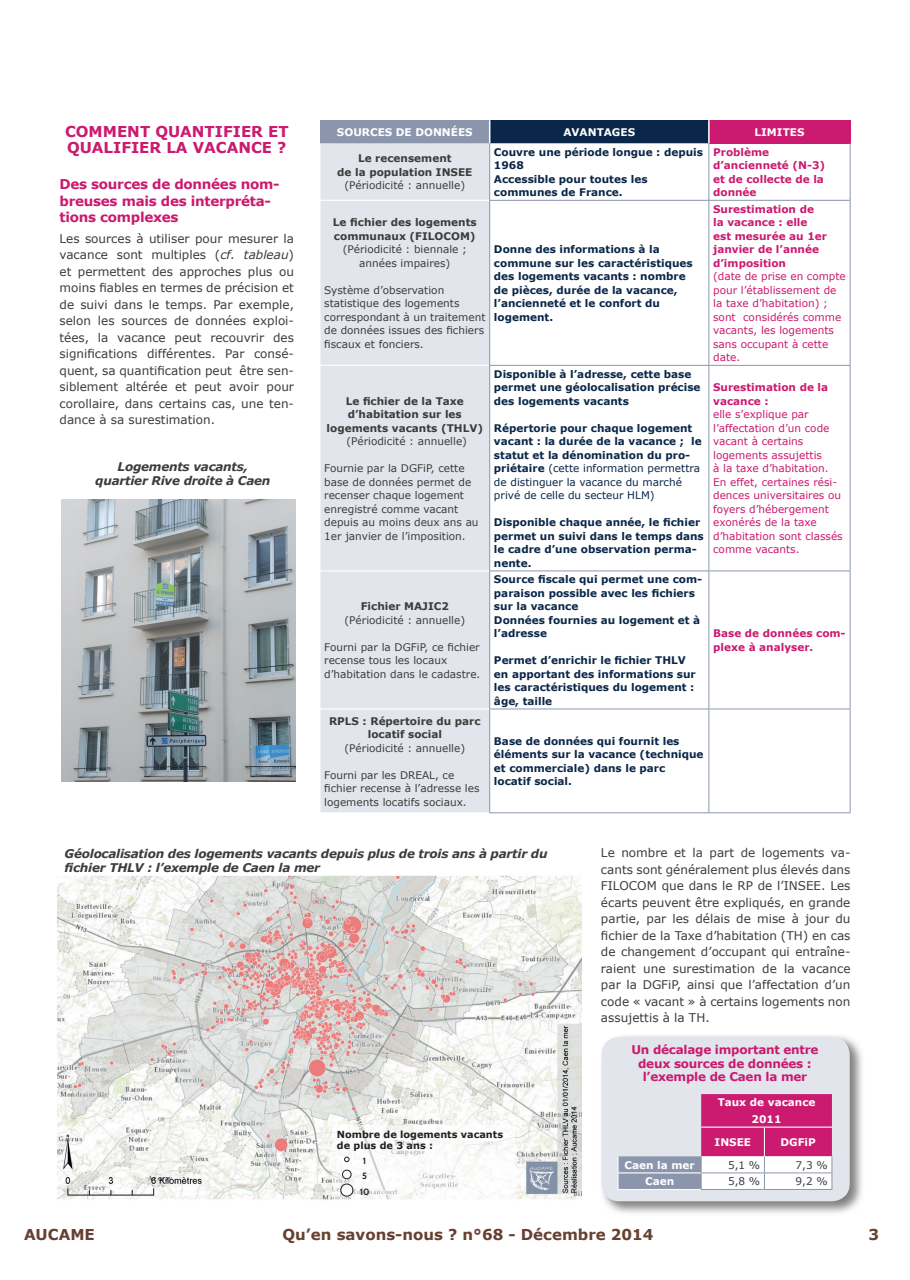
<style>
.page{position:relative;width:910px;height:1280px;background:#fff}
.page>*{position:absolute;margin:0;border:0;box-sizing:border-box;transform-origin:0 0}
.t1{font:700 15px "Verdana";color:#674031}
.t2{font:700 15px/16.5px "Verdana";color:#cb1a6f}
.t3{font:700 13.5px/16.5px "Verdana";letter-spacing:-.02em;color:#cb1a6f}
.t4{font:12px/16.5px "Verdana";color:#3b3c3c;text-align:justify}
.t5{font:italic 700 12px/13.5px "Verdana";letter-spacing:-.02em;color:#3b3c3c;text-align:center}
.t6{font:700 12px/13.5px "Verdana";letter-spacing:-.02em;color:#cb1a6f;text-align:center}
.t7{font:700 10.5px/13.5px "Verdana";color:#0a2749}
.t8{font:10.5px/13.5px "Verdana";color:#3b3c3c}
.t9{font:10.5px/13.5px "Verdana";color:#cb1a6f}
.t10{font:700 10.5px/13.5px "Verdana";color:#cb1a6f}
.t11{font:700 10.5px/13.5px "Verdana";color:#3b3c3c;text-align:center}
.t12{font:700 10.5px/16.5px "Verdana";color:#fff;text-align:center}
.t13{font:700 9.75px/11.7px "Verdana";color:#231f20}
.t14{font:700 9.15px/15.3px "Cabin";color:#231f20;text-align:center}
.s1{font-style:italic}
.s2{font-weight:400}
</style>
<div class="page">
<img style="left:62px;top:500px;width:233px;height:282px">
<div style="left:320px;top:120px;width:170px;height:23px;background:#8b96ad"></div>
<div style="left:490px;top:120px;width:219px;height:23px;background:#0a2749"></div>
<div style="left:709px;top:120px;width:141px;height:23px;background:#cb1a6f"></div>
<div style="left:321px;top:143px;width:168px;height:669px;background:#e2e6ec"></div>
<svg style="left:490px;top:143px;width:218px;height:669px"></svg>
<hr style="left:320px;top:200px;width:169px;height:1px;background:#fff">
<hr style="left:320px;top:365px;width:169px;height:1px;background:#fff">
<hr style="left:320px;top:570px;width:169px;height:1px;background:#fff">
<hr style="left:320px;top:708px;width:169px;height:1px;background:#fff">
<hr style="left:489px;top:143px;width:1px;height:57px;background:#8b96ad">
<hr style="left:708px;top:143px;width:1px;height:57px;background:#8b96ad">
<hr style="left:850px;top:143px;width:1px;height:57px;background:#8b96ad">
<hr style="left:489px;top:200px;width:220px;height:1px;background:#8b96ad">
<hr style="left:489px;top:201px;width:1px;height:164px;background:#8b96ad">
<hr style="left:709px;top:200px;width:141px;height:1px;background:#8b96ad">
<hr style="left:708px;top:201px;width:1px;height:164px;background:#8b96ad">
<hr style="left:850px;top:201px;width:1px;height:164px;background:#8b96ad">
<hr style="left:489px;top:365px;width:220px;height:1px;background:#8b96ad">
<hr style="left:489px;top:366px;width:1px;height:204px;background:#8b96ad">
<hr style="left:709px;top:365px;width:141px;height:1px;background:#8b96ad">
<hr style="left:708px;top:366px;width:1px;height:204px;background:#8b96ad">
<hr style="left:850px;top:366px;width:1px;height:204px;background:#8b96ad">
<hr style="left:489px;top:570px;width:220px;height:1px;background:#8b96ad">
<hr style="left:489px;top:571px;width:1px;height:138px;background:#8b96ad">
<hr style="left:709px;top:570px;width:141px;height:1px;background:#8b96ad">
<hr style="left:708px;top:571px;width:1px;height:138px;background:#8b96ad">
<hr style="left:850px;top:571px;width:1px;height:138px;background:#8b96ad">
<hr style="left:489px;top:709px;width:220px;height:1px;background:#8b96ad">
<hr style="left:489px;top:709px;width:1px;height:103px;background:#8b96ad">
<hr style="left:709px;top:709px;width:141px;height:1px;background:#8b96ad">
<hr style="left:708px;top:709px;width:1px;height:103px;background:#8b96ad">
<hr style="left:850px;top:709px;width:1px;height:103px;background:#8b96ad">
<hr style="left:489px;top:812px;width:220px;height:1px;background:#8b96ad">
<hr style="left:709px;top:812px;width:141px;height:1px;background:#8b96ad">
<svg style="left:489px;top:120px;width:1px;height:23px"></svg>
<hr style="left:708px;top:120px;width:2px;height:23px;background:#fff">
<img style="left:601px;top:1036px;width:261px;height:177px">
<div style="left:602px;top:1037px;width:248px;height:164px;background:#e2e6ec;border-radius:18px"></div>
<hr style="left:618px;top:1189px;width:83px;height:1px;background:#fff">
<hr style="left:701px;top:1189px;width:63px;height:1px;background:#8b96ad">
<hr style="left:764px;top:1189px;width:68px;height:1px;background:#8b96ad">
<svg style="left:618px;top:1094px;width:215px;height:95px"></svg>
<hr style="left:618px;top:1172px;width:83px;height:1px;background:#fff">
<img style="left:57px;top:876px;width:525px;height:324px">
<img style="left:333px;top:1126px;width:182px;height:74px">
<svg style="left:344px;top:1157px;width:5px;height:5px"></svg>
<div style="left:342px;top:1170px;width:9px;height:9px;border:1px solid #231f20;border-radius:50%"></div>
<div style="left:340px;top:1184px;width:13px;height:12px;border:1px solid #231f20;border-radius:50%"></div>
<h1 class="t2" style="left:65px;top:123px;width:225px">COMMENT QUANTIFIER ET<br>QUALIFIER LA VACANCE ?</h1>
<p class="t3" style="left:60px;top:176px;width:222px">Des sources de données nom&shy;breuses mais des interpréta&shy;tions complexes</p>
<p class="t4" style="left:60px;top:230px;width:236px">Les sources à utiliser pour mesurer la vacance sont multiples (<span class="s1">cf. tableau</span>) et permettent des approches plus ou moins fiables en termes de précision et de suivi dans le temps. Par exemple, selon les sources de données exploi&shy;tées, la vacance peut recouvrir des significations différentes. Par consé&shy;quent, sa quantification peut être sen&shy;siblement altérée et peut avoir pour corollaire, dans certains cas, une ten&shy;dance à sa surestimation.</p>
<p class="t5" style="left:95px;top:460px;width:177px">Logements vacants, quartier Rive droite à Caen</p>
<p class="t12" style="left:337px;top:123px;width:137px">SOURCES DE DONNÉES</p>
<p class="t12" style="left:563px;top:123px;width:73px">AVANTAGES</p>
<p class="t12" style="left:755px;top:123px;width:51px">LIMITES</p>
<p class="t11" style="left:337px;top:152px;width:137px">Le recensement<br>de la population INSEE</p>
<p class="t8" style="left:344px;top:179px;width:122px">(Périodicité : annuelle)</p>
<p class="t7" style="left:494px;top:145px;width:211px">Couvre une période longue : depuis<br>1968<br>Accessible pour toutes les communes de France.</p>
<p class="t10" style="left:713px;top:145px;width:114px">Problème d’ancienneté (N-3) et de collecte de la donnée</p>
<p class="t11" style="left:333px;top:215px;width:145px;text-align:left">Le fichier des logements communaux (FILOCOM)</p>
<p class="t8" style="left:343px;top:242px;width:126px;text-align:center">(Périodicité : biennale ; années impaires)</p>
<p class="t8" style="left:324px;top:283px;width:163px">Système d’observation statistique des logements correspondant à un traitement de données issues des fichiers fiscaux et fonciers.</p>
<p class="t11" style="left:327px;top:394px;width:158px">Le fichier de la Taxe d’habitation sur les logements vacants (THLV)</p>
<p class="t8" style="left:346px;top:435px;width:122px">(Périodicité : annuelle)</p>
<p class="t8" style="left:324px;top:462px;width:156px">Fournie par la DGFiP, cette base de données permet de recenser chaque logement enregistré comme vacant depuis au moins deux ans au<br>1er janvier de l’imposition.</p>
<p class="t11" style="left:361px;top:600px;width:90px">Fichier MAJIC2</p>
<p class="t8" style="left:344px;top:613px;width:122px">(Périodicité : annuelle)</p>
<p class="t8" style="left:324px;top:640px;width:158px">Fourni par la DGFiP, ce fichier recense tous les locaux d’habitation dans le cadastre.</p>
<p class="t11" style="left:329px;top:714px;width:153px">RPLS : Répertoire du parc locatif social</p>
<p class="t8" style="left:344px;top:741px;width:122px">(Périodicité : annuelle)</p>
<p class="t8" style="left:324px;top:768px;width:157px">Fourni par les DREAL, ce fichier recense à l’adresse les logements locatifs sociaux.</p>
<p class="t7" style="left:494px;top:242px;width:200px">Donne des informations à la commune sur les caractéristiques des logements vacants : nombre de pièces, durée de la vacance, l’ancienneté et le confort du logement.</p>
<p class="t7" style="left:494px;top:367px;width:208px">Disponible à l’adresse, cette base permet une géolocalisation précise des logements vacants</p>
<p class="t7" style="left:494px;top:421px;width:209px">Répertorie pour chaque logement vacant : la durée de la vacance ; le statut et la dénomination du pro&shy;priétaire <span class="s2">(cette information permettra de distinguer la vacance du marché privé de celle du secteur HLM)</span></p>
<p class="t7" style="left:494px;top:515px;width:211px">Disponible chaque année, le fichier permet un suivi dans le temps dans le cadre d’une observation perma&shy;nente.</p>
<p class="t7" style="left:494px;top:573px;width:210px">Source fiscale qui permet une com&shy;paraison possible avec les fichiers sur la vacance<br>Données fournies au logement et à l’adresse</p>
<p class="t7" style="left:494px;top:654px;width:203px">Permet d’enrichir le fichier THLV en apportant des informations sur les caractéristiques du logement : âge, taille</p>
<p class="t7" style="left:494px;top:734px;width:211px">Base de données qui fournit les éléments sur la vacance (technique et commerciale) dans le parc locatif social.</p>
<p class="t10" style="left:713px;top:202px;width:115px">Surestimation de la vacance : elle est mesurée au 1er janvier de l’année d’imposition</p>
<p class="t9" style="left:713px;top:269px;width:134px">(date de prise en compte pour l’établissement de la taxe d’habitation) ; sont considérés comme vacants, les logements sans occupant à cette date.</p>
<p class="t10" style="left:713px;top:380px;width:117px">Surestimation de la vacance :</p>
<p class="t9" style="left:713px;top:408px;width:131px">elle s’explique par l’affectation d’un code vacant à certains logements assujettis<br>à la taxe d’habitation.<br>En effet, certaines rési&shy;dences universitaires ou foyers d’hébergement exonérés de la taxe d’habitation sont classés comme vacants.</p>
<p class="t10" style="left:713px;top:627px;width:134px">Base de données com&shy;plexe à analyser.</p>
<p class="t5" style="left:65px;top:847px;width:485px;text-align:left">Géolocalisation des logements vacants depuis plus de trois ans à partir du fichier THLV : l’exemple de Caen la mer</p>
<p class="t13" style="left:337px;top:1128px;width:168px">Nombre de logements vacants de plus de 3 ans :</p>
<p class="t14" style="left:360px;top:1153px;width:11px">1<br>5<br>10</p>
<p class="t4" style="left:601px;top:844px;width:251px">Le nombre et la part de logements va&shy;cants sont généralement plus élevés dans FILOCOM que dans le RP de l’INSEE. Les écarts peuvent être expliqués, en grande partie, par les délais de mise à jour du fichier de la Taxe d’habitation (TH) en cas de changement d’occupant qui entraîne&shy;raient une surestimation de la vacance par la DGFiP, ainsi que l’affectation d’un code « vacant » à certains logements non assujettis à la TH.</p>
<p class="t6" style="left:631px;top:1043px;width:189px">Un décalage important entre deux sources de données : l’exemple de Caen la mer</p>
<p class="t12" style="left:718px;top:1094px;width:99px">Taux de vacance<br>2011</p>
<p class="t12" style="left:715px;top:1133px;width:38px">INSEE</p>
<p class="t12" style="left:780px;top:1133px;width:37px">DGFiP</p>
<p class="t12" style="left:625px;top:1156px;width:72px">Caen la mer</p>
<p class="t8" style="left:728px;top:1158px;width:34px">5,1 %</p>
<p class="t8" style="left:795px;top:1158px;width:34px">7,3 %</p>
<p class="t12" style="left:645px;top:1173px;width:31px">Caen</p>
<p class="t8" style="left:728px;top:1174px;width:34px">5,8 %</p>
<p class="t8" style="left:795px;top:1174px;width:34px">9,2 %</p>
<h1 class="t1" style="left:24px;top:1223px;width:72px">AUCAME</h1>
<h1 class="t1" style="left:283px;top:1223px;width:373px">Qu’en savons-nous ? n°68 - Décembre 2014</h1>
<h1 class="t1" style="left:868px;top:1223px;width:12px">3</h1>
</div>
